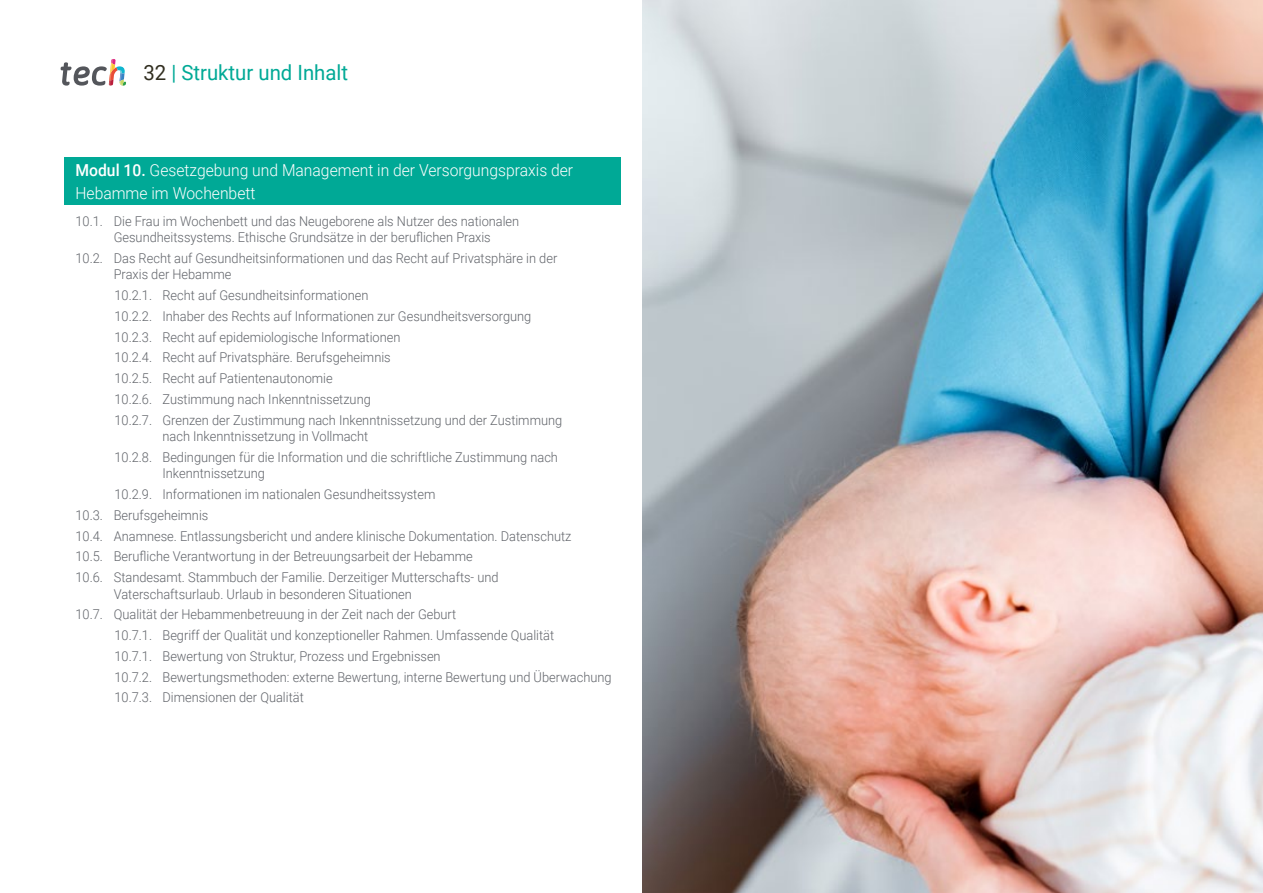
<style>
.page{position:relative;width:1263px;height:893px;background:#fff}
.page>*{position:absolute;margin:0;border:0;box-sizing:border-box;transform-origin:0 0}
.t1{font:21px "Roboto";color:#00a996}
.t2{font:300 16.5px/22.5px "Roboto";color:#fff;scale:.95 1}
.t3{font:300 13.5px/20.7px "Roboto";color:#61646a;scale:.95 1}
.s1{color:#312e20}
.s2{font-weight:500}
</style>
<div class="page">
<div style="left:64px;top:157px;width:557px;height:48px;background:#00a996"></div>
<svg style="left:61px;top:59px;width:65px;height:27px"></svg>
<img style="left:642px;top:0;width:621px;height:893px">
<h1 class="t1" style="left:144px;top:57px;width:206px"><span class="s1">32</span> | Struktur und Inhalt</h1>
<p class="t2" style="left:75px;top:158px;width:525px"><span class="s2">Modul 10.</span> Gesetzgebung und Management in der Versorgungspraxis der<br>Hebamme im Wochenbett</p>
<p class="t3" style="left:114px;top:212px;width:428px;line-height:16.5px;text-indent:-38px">10.1. Die Frau im Wochenbett und das Neugeborene als Nutzer des nationalen<br>Gesundheitssystems. Ethische Grundsätze in der beruflichen Praxis</p>
<p class="t3" style="left:114px;top:249px;width:468px;line-height:16.5px;text-indent:-38px">10.2. Das Recht auf Gesundheitsinformationen und das Recht auf Privatsphäre in der<br>Praxis der Hebamme</p>
<p class="t3" style="left:114px;top:285px;width:473px">10.2.1. Recht auf Gesundheitsinformationen<br>10.2.2. Inhaber des Rechts auf Informationen zur Gesundheitsversorgung 10.2.3. Recht auf epidemiologische Informationen<br>10.2.4. Recht auf Privatsphäre. Berufsgeheimnis<br>10.2.5. Recht auf Patientenautonomie<br>10.2.6. Zustimmung nach Inkenntnissetzung<br>10.2.7. Grenzen der Zustimmung nach Inkenntnissetzung und der Zustimmung</p>
<p class="t3" style="left:114px;top:426px;width:468px;text-indent:48px">nach Inkenntnissetzung in Vollmacht<br>10.2.8. Bedingungen für die Information und die schriftliche Zustimmung nach</p>
<p class="t3" style="left:162px;top:463px;width:109px">Inkenntnissetzung</p>
<p class="t3" style="left:114px;top:484px;width:339px">10.2.9. Informationen im nationalen Gesundheitssystem</p>
<p class="t3" style="left:75px;top:504px;width:141px">10.3. Berufsgeheimnis</p>
<p class="t3" style="left:75px;top:525px;width:524px">10.4. Anamnese. Entlassungsbericht und andere klinische Dokumentation. Datenschutz</p>
<p class="t3" style="left:75px;top:546px;width:420px">10.5. Berufliche Verantwortung in der Betreuungsarbeit der Hebamme</p>
<p class="t3" style="left:75px;top:567px;width:447px">10.6. Standesamt. Stammbuch der Familie. Derzeitiger Mutterschafts- und</p>
<p class="t3" style="left:114px;top:583px;width:315px">Vaterschaftsurlaub. Urlaub in besonderen Situationen</p>
<p class="t3" style="left:75px;top:604px;width:402px">10.7. Qualität der Hebammenbetreuung in der Zeit nach der Geburt</p>
<p class="t3" style="left:114px;top:625px;width:464px">10.7.1. Begriff der Qualität und konzeptioneller Rahmen. Umfassende Qualität</p>
<p class="t3" style="left:114px;top:645px;width:345px">10.7.1. Bewertung von Struktur, Prozess und Ergebnissen</p>
<p class="t3" style="left:114px;top:666px;width:525px">10.7.2. Bewertungsmethoden: externe Bewertung, interne Bewertung und Überwachung</p>
<p class="t3" style="left:114px;top:687px;width:201px">10.7.3. Dimensionen der Qualität</p>
</div>
